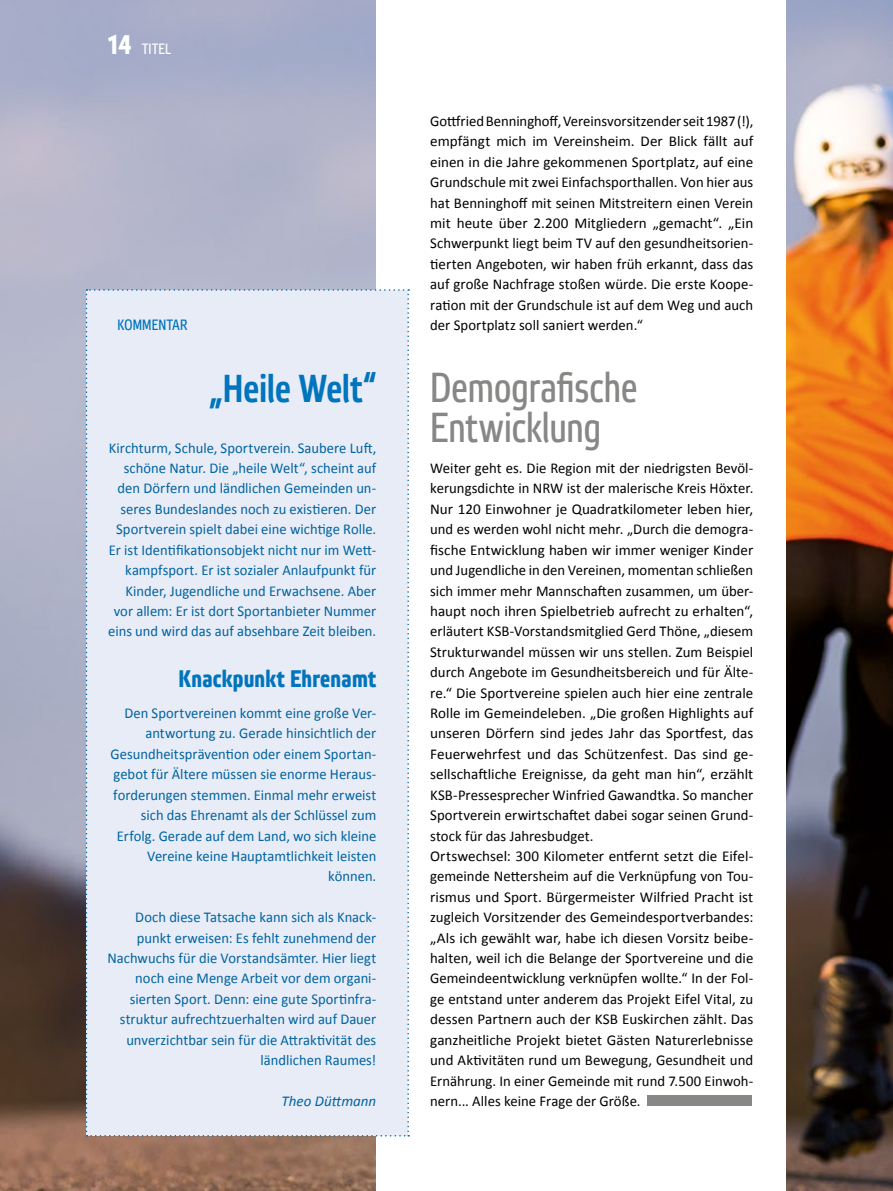
<style>
.page{position:relative;width:893px;height:1191px;background:#fff}
.page>*{position:absolute;margin:0;border:0;box-sizing:border-box;transform-origin:0 0}
.t1{font:42px/40.8px "Etelka Narrow Text";letter-spacing:.01em;color:#878786}
.t2{font:500 39px "Etelka Narrow";letter-spacing:.005em;color:#0074bc}
.t3{font:700 24px "Etelka Narrow Text";letter-spacing:.01em;color:#0074bc}
.t4{font:15px/20.4px "Calibri";color:#000;text-align:justify}
.t5{font:15px/20.4px "Calibri";color:#0063a1;text-align:right}
.t6{font:italic 15px "Calibri";color:#0063a1}
.t7{font:15px "Etelka Narrow Text";letter-spacing:.015em;color:#0074bc}
.t8{font:15px "Etelka Narrow Text";letter-spacing:.025em;color:#fff}
.s1{font-weight:700;font-size:27px}
</style>
<div class="page">
<img style="left:0;top:0;width:893px;height:1191px">
<div style="left:376px;top:0;width:410px;height:1191px;background:#fff"></div>
<div style="left:86px;top:289px;width:323px;height:847px;background:#e8ecf6"></div>
<div style="left:647px;top:1095px;width:105px;height:11px;background:#878786"></div>
<p class="t8" style="left:107px;top:41px;width:65px"><span class="s1">14</span> TITEL</p>
<p class="t7" style="left:118px;top:316px;width:71px">KOMMENTAR</p>
<h2 class="t2" style="left:209px;top:366px;width:168px">„Heile Welt“</h2>
<p class="t5" style="left:108px;top:437px;width:270px">Kirchturm, Schule, Sportverein. Saubere Luft, schöne Natur. Die „heile Welt“, scheint auf den Dörfern und ländlichen Gemeinden un&shy;seres Bundeslandes noch zu existieren. Der Sportverein spielt dabei eine wichtige Rolle.<br>Er ist Identifikationsobjekt nicht nur im Wett&shy;kampfsport. Er ist sozialer Anlaufpunkt für Kinder, Jugendliche und Erwachsene. Aber vor allem: Er ist dort Sportanbieter Nummer eins und wird das auf absehbare Zeit bleiben.</p>
<h3 class="t3" style="left:179px;top:665px;width:199px">Knackpunkt Ehrenamt</h3>
<p class="t5" style="left:111px;top:703px;width:267px">Den Sportvereinen kommt eine große Ver&shy;antwortung zu. Gerade hinsichtlich der Gesundheitsprävention oder einem Sportan&shy;gebot für Ältere müssen sie enorme Heraus&shy;forderungen stemmen. Einmal mehr erweist sich das Ehrenamt als der Schlüssel zum Erfolg. Gerade auf dem Land, wo sich kleine Vereine keine Hauptamtlichkeit leisten können.</p>
<p class="t5" style="left:107px;top:907px;width:270px">Doch diese Tatsache kann sich als Knack&shy;punkt erweisen: Es fehlt zunehmend der Nachwuchs für die Vorstandsämter. Hier liegt noch eine Menge Arbeit vor dem organi&shy;sierten Sport. Denn: eine gute Sportinfra&shy;struktur aufrechtzuerhalten wird auf Dauer unverzichtbar sein für die Attraktivität des ländlichen Raumes!</p>
<p class="t6" style="left:281px;top:1090px;width:96px">Theo Düttmann</p>
<p class="t4" style="left:430px;top:111px;width:325px">Gottfried Benninghoff, Vereinsvorsitzender seit 1987 (!), empfängt mich im Vereinsheim. Der Blick fällt auf einen in die Jahre gekommenen Sportplatz, auf eine Grundschule mit zwei Einfachsporthallen. Von hier aus hat Benninghoff mit seinen Mitstreitern einen Verein mit heute über 2.200 Mitgliedern „gemacht“. „Ein Schwerpunkt liegt beim TV auf den gesundheitsorien&shy;tierten Angeboten, wir haben früh erkannt, dass das auf große Nachfrage stoßen würde. Die erste Koope&shy;ration mit der Grundschule ist auf dem Weg und auch der Sportplatz soll saniert werden.“</p>
<h1 class="t1" style="left:430px;top:368px;width:209px">Demografische<br>Entwicklung</h1>
<p class="t4" style="left:430px;top:458px;width:325px;text-align:left">Weiter geht es. Die Region mit der niedrigsten Bevöl&shy;kerungsdichte in NRW ist der malerische Kreis Höxter.<br>Nur 120 Einwohner je Quadratkilometer leben hier, und es werden wohl nicht mehr. „Durch die demogra&shy;fische Entwicklung haben wir immer weniger Kinder und Jugendliche in den Vereinen, momentan schließen sich immer mehr Mannschaften zusammen, um über&shy;haupt noch ihren Spielbetrieb aufrecht zu erhalten“, erläutert KSB-Vorstandsmitglied Gerd Thöne, „diesem Strukturwandel müssen wir uns stellen. Zum Beispiel durch Angebote im Gesundheitsbereich und für Älte&shy;re.“ Die Sportvereine spielen auch hier eine zentrale Rolle im Gemeindeleben. „Die großen Highlights auf unseren Dörfern sind jedes Jahr das Sportfest, das Feuerwehrfest und das Schützenfest. Das sind ge&shy;sellschaftliche Ereignisse, da geht man hin“, erzählt KSB-Pressesprecher Winfried Gawandtka. So mancher Sportverein erwirtschaftet dabei sogar seinen Grund&shy;stock für das Jahresbudget.<br>Ortswechsel: 300 Kilometer entfernt setzt die Eifel&shy;gemeinde Nettersheim auf die Verknüpfung von Tou&shy;rismus und Sport. Bürgermeister Wilfried Pracht ist zugleich Vorsitzender des Gemeindesportverbandes: „Als ich gewählt war, habe ich diesen Vorsitz beibe&shy;halten, weil ich die Belange der Sportvereine und die Gemeindeentwicklung verknüpfen wollte.“ In der Fol&shy;ge entstand unter anderem das Projekt Eifel Vital, zu dessen Partnern auch der KSB Euskirchen zählt. Das ganzheitliche Projekt bietet Gästen Naturerlebnisse und Aktivitäten rund um Bewegung, Gesundheit und Ernährung. In einer Gemeinde mit rund 7.500 Einwoh&shy;nern... Alles keine Frage der Größe.</p>
</div>
